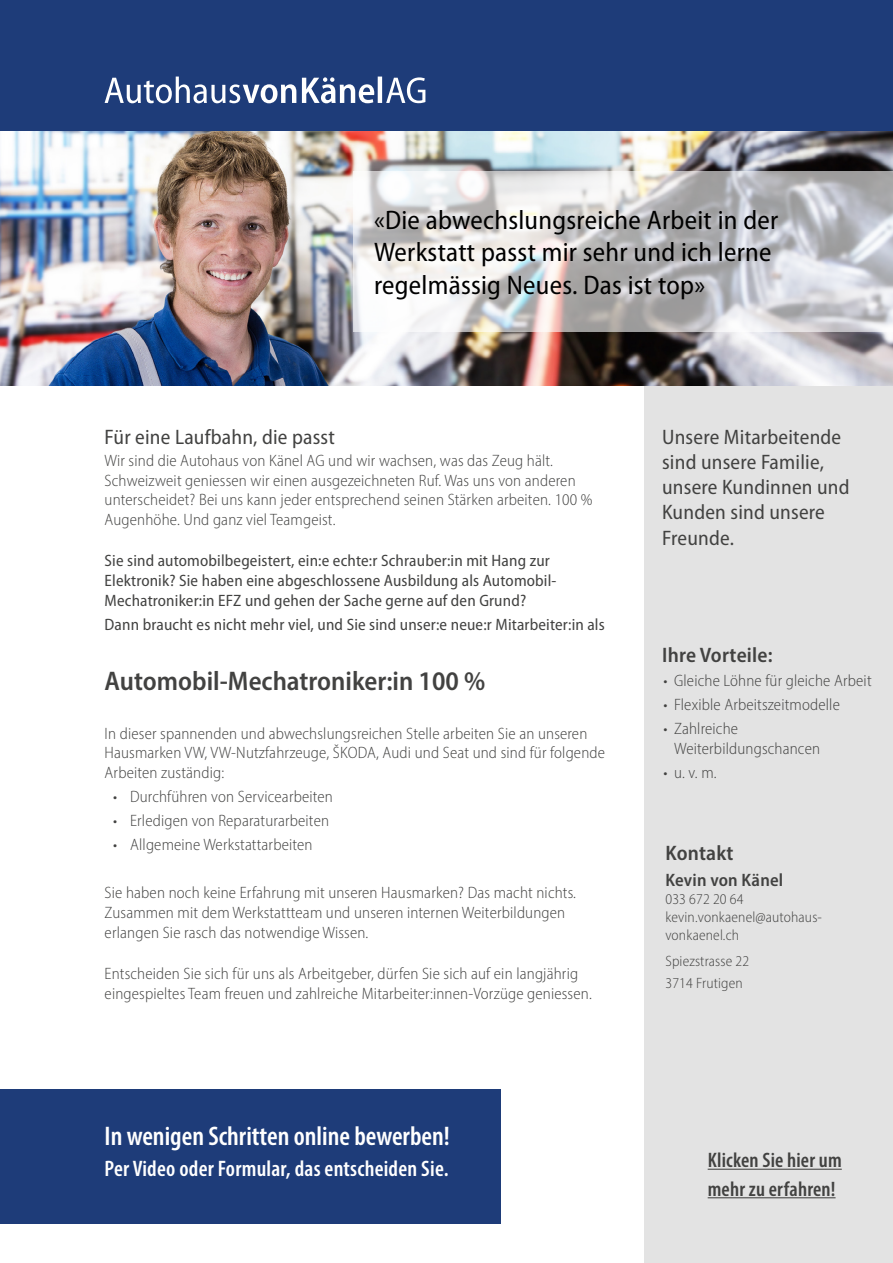
<style>
.page{position:relative;width:893px;height:1263px;background:#fff}
.page>*{position:absolute;margin:0;border:0;box-sizing:border-box;transform-origin:0 0}
.t1{font:600 condensed 27px "Myriad Pro";color:#fff}
.t2{font:600 semi-condensed 27px "Myriad Pro";color:#424241}
.t3{font:semi-condensed 26.85px/32.2px "Myriad Pro";letter-spacing:.01em;color:#000}
.t4{font:600 condensed 22.5px "Myriad Pro";letter-spacing:.01em;color:#fff}
.t5{font:semi-condensed 21px/25.2px "Myriad Pro";letter-spacing:.01em;color:#424241}
.t6{font:600 condensed 21px/28.7px "Myriad Pro";letter-spacing:.01em;color:#424241}
.t7{font:600 semi-condensed 21px "Myriad Pro";letter-spacing:.01em;color:#424241}
.t8{font:600 semi-condensed 18px "Myriad Pro";letter-spacing:.01em;color:#424241}
.t9{font:300 semi-condensed 16.5px/19.8px "Myriad Pro";letter-spacing:.01em;color:#424241}
.t10{font:semi-condensed 16.5px/19.8px "Myriad Pro";letter-spacing:.01em;color:#424241}
.t11{font:300 semi-condensed 15px/18px "Myriad Pro";letter-spacing:.01em;color:#424241}
</style>
<div class="page">
<div style="left:0;top:0;width:893px;height:133px;background:#1e3c79"></div>
<div style="left:644px;top:378px;width:249px;height:885px;background:#e3e3e3"></div>
<svg style="left:105px;top:77px;width:320px;height:26px"></svg>
<div style="left:0;top:1089px;width:500px;height:134px;background:#1e3c79"></div>
<img style="left:0;top:131px;width:893px;height:254px">
<svg style="left:353px;top:171px;width:540px;height:161px"></svg>
<hr style="left:708px;top:1169px;width:134px;height:1px;background:#424241">
<hr style="left:708px;top:1197px;width:128px;height:1px;background:#424241">
<h2 class="t3" style="left:374px;top:204px;width:406px">«Die abwechslungsreiche Arbeit in der<br>Werkstatt passt mir sehr und ich lerne regelmässig Neues. Das ist top»</h2>
<p class="t5" style="left:105px;top:425px;width:232px">Für eine Laufbahn, die passt</p>
<p class="t9" style="left:105px;top:450px;width:489px">Wir sind die Autohaus von Känel AG und wir wachsen, was das Zeug hält.<br>Schweizweit geniessen wir einen ausgezeichneten Ruf. Was uns von anderen unterscheidet? Bei uns kann jeder entsprechend seinen Stärken arbeiten. 100 % Augenhöhe. Und ganz viel Teamgeist.</p>
<p class="t10" style="left:105px;top:551px;width:453px">Sie sind automobilbegeistert, ein:e echte:r Schrauber:in mit Hang zur<br>Elektronik? Sie haben eine abgeschlossene Ausbildung als Automobil-<br>Mechatroniker:in EFZ und gehen der Sache gerne auf den Grund?</p>
<p class="t10" style="left:105px;top:615px;width:502px">Dann braucht es nicht mehr viel, und Sie sind unser:e neue:r Mitarbeiter:in als</p>
<h1 class="t2" style="left:105px;top:664px;width:382px">Automobil-Mechatroniker:in 100 %</h1>
<p class="t9" style="left:105px;top:723px;width:502px">In dieser spannenden und abwechslungsreichen Stelle arbeiten Sie an unseren<br>Hausmarken VW, VW-Nutzfahrzeuge, ŠKODA, Audi und Seat und sind für folgende<br>Arbeiten zuständig:</p>
<p class="t9" style="left:113px;top:787px;width:221px">• Durchführen von Servicearbeiten</p>
<p class="t9" style="left:113px;top:811px;width:218px">• Erledigen von Reparaturarbeiten</p>
<p class="t9" style="left:113px;top:835px;width:201px">• Allgemeine Werkstattarbeiten</p>
<p class="t9" style="left:105px;top:883px;width:473px">Sie haben noch keine Erfahrung mit unseren Hausmarken? Das macht nichts.<br>Zusammen mit dem Werkstattteam und unseren internen Weiterbildungen erlangen Sie rasch das notwendige Wissen.</p>
<p class="t9" style="left:105px;top:963px;width:489px">Entscheiden Sie sich für uns als Arbeitgeber, dürfen Sie sich auf ein langjährig eingespieltes Team freuen und zahlreiche Mitarbeiter:innen-Vorzüge geniessen.</p>
<h1 class="t1" style="left:105px;top:1119px;width:347px">In wenigen Schritten online bewerben!</h1>
<h3 class="t4" style="left:105px;top:1154px;width:346px">Per Video oder Formular, das entscheiden Sie.</h3>
<p class="t5" style="left:662px;top:425px;width:189px">Unsere Mitarbeitende sind unsere Familie, unsere Kundinnen und<br>Kunden sind unsere<br>Freunde.</p>
<p class="t7" style="left:662px;top:642px;width:112px">Ihre Vorteile:</p>
<p class="t9" style="left:664px;top:671px;width:210px">• Gleiche Löhne für gleiche Arbeit</p>
<p class="t9" style="left:664px;top:695px;width:178px">• Flexible Arbeitszeitmodelle</p>
<p class="t9" style="left:674px;top:719px;width:147px;text-indent:-10px">• Zahlreiche<br>Weiterbildungschancen</p>
<p class="t9" style="left:664px;top:763px;width:55px">• u. v. m.</p>
<p class="t7" style="left:665px;top:839px;width:70px">Kontakt</p>
<p class="t8" style="left:665px;top:868px;width:119px">Kevin von Känel</p>
<p class="t11" style="left:665px;top:889px;width:158px">033 672 20 64 kevin.vonkaenel@autohaus&shy;vonkaenel.ch</p>
<p class="t11" style="left:665px;top:950px;width:85px;line-height:21.6px">Spiezstrasse 22<br>3714 Frutigen</p>
<p class="t6" style="left:708px;top:1145px;width:136px">Klicken Sie hier um mehr zu erfahren!</p>
</div>
